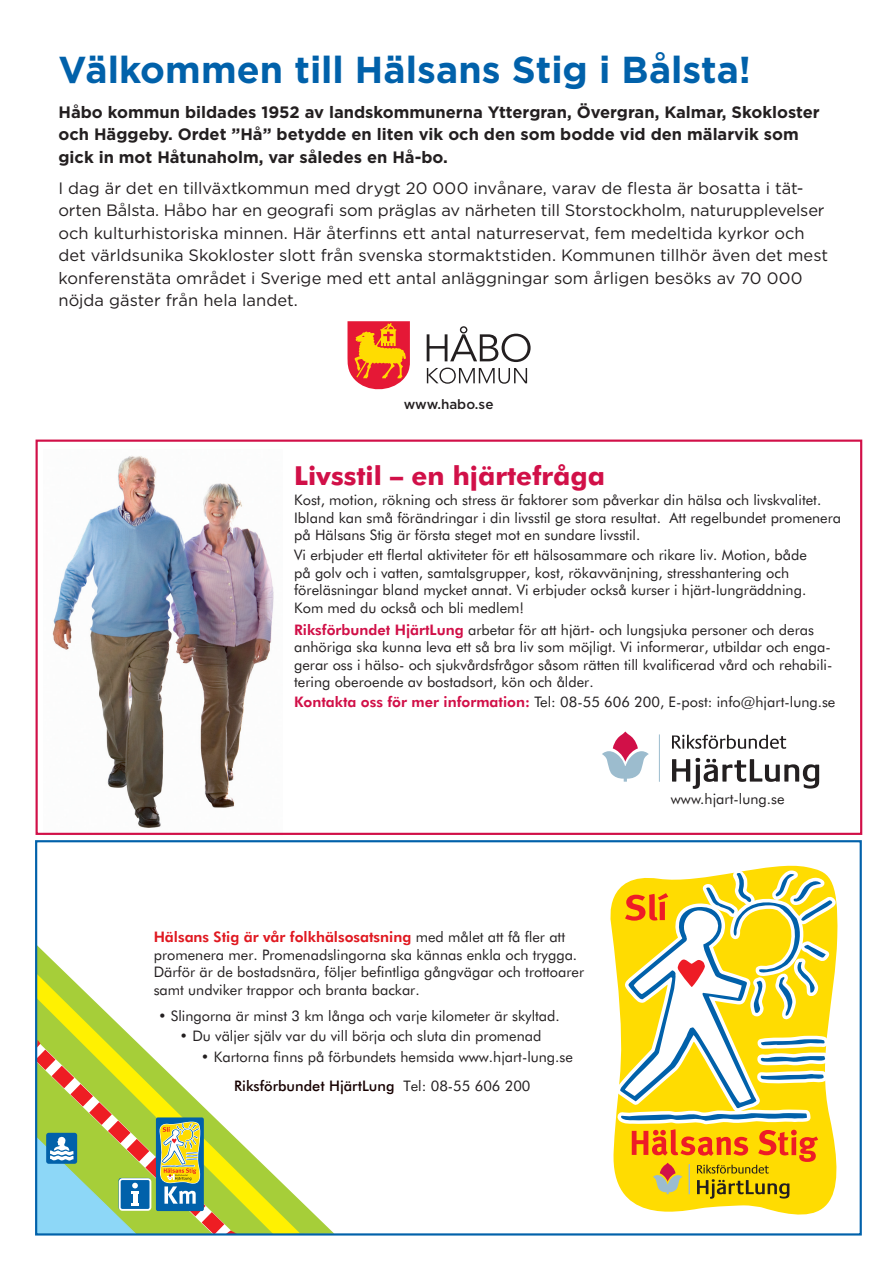
<style>
.page{position:relative;width:893px;height:1263px;background:#fff}
.page>*{position:absolute;margin:0;border:0;box-sizing:border-box;transform-origin:0 0}
.t1{font:700 37.5px "Gotham";color:#0161aa}
.t2{font:700 26.25px "Futura BT";color:#d11048}
.t3{font:16.5px/22.5px "Gotham";color:#231f20}
.t4{font:700 16.5px/22.5px "Gotham";color:#231f20}
.t5{font:14.55px/17.4px "Futura BT";color:#231f20}
.t6{font:500 13.5px "Gotham";color:#231f20}
.s1{font-weight:800;color:#d11048}
.s2{font-weight:800;color:#e01921}
.s3{font-weight:500;color:#170000}
</style>
<div class="page">
<img style="left:52px;top:456px;width:222px;height:372px">
<div style="left:36px;top:439px;width:826px;height:396px;border:2px solid #d11048"></div>
<svg style="left:610px;top:865px;width:228px;height:350px"></svg>
<svg style="left:614px;top:832px;width:169px;height:34px"></svg>
<svg style="left:614px;top:866px;width:223px;height:333px"></svg>
<svg style="left:672px;top:735px;width:114px;height:14px"></svg>
<hr style="left:659px;top:734px;width:1px;height:48px;background:#9cbcce">
<svg style="left:602px;top:731px;width:47px;height:51px"></svg>
<svg style="left:672px;top:758px;width:147px;height:31px"></svg>
<svg style="left:38px;top:946px;width:295px;height:286px"></svg>
<svg style="left:38px;top:972px;width:262px;height:260px"></svg>
<svg style="left:35px;top:1040px;width:202px;height:196px"></svg>
<div style="left:35px;top:840px;width:827px;height:395px;border:2px solid #0161aa"></div>
<svg style="left:427px;top:326px;width:104px;height:36px"></svg>
<svg style="left:427px;top:368px;width:100px;height:16px"></svg>
<svg style="left:347px;top:321px;width:63px;height:69px;background:#ef6b3b"></svg>
<p class="t1" style="left:58px;top:45px;width:694px">Välkommen till Hälsans Stig i Bålsta!</p>
<p class="t4" style="left:58px;top:100px;width:763px">Håbo kommun bildades 1952 av landskommunerna Yttergran, Övergran, Kalmar, Skokloster och Häggeby. Ordet ”Hå” betydde en liten vik och den som bodde vid den mälarvik som gick in mot Håtunaholm, var således en Hå-bo.</p>
<p class="t3" style="left:58px;top:176px;width:771px">I dag är det en tillväxtkommun med drygt 20 000 invånare, varav de flesta är bosatta i tät&shy;orten Bålsta. Håbo har en geografi som präglas av närheten till Storstockholm, naturupplevelser och kulturhistoriska minnen. Här återfinns ett antal naturreservat, fem medeltida kyrkor och det världsunika Skokloster slott från svenska stormaktstiden. Kommunen tillhör även det mest konferenstäta området i Sverige med ett antal anläggningar som årligen besöks av 70 000 nöjda gäster från hela landet.</p>
<p class="t6" style="left:404px;top:396px;width:91px">www.habo.se</p>
<p class="t2" style="left:294px;top:459px;width:312px">Livsstil – en hjärtefråga</p>
<p class="t5" style="left:294px;top:491px;width:549px">Kost, motion, rökning och stress är faktorer som påverkar din hälsa och livskvalitet.<br>Ibland kan små förändringar i din livsstil ge stora resultat. Att regelbundet promenera på Hälsans Stig är första steget mot en sundare livsstil.</p>
<p class="t5" style="left:294px;top:546px;width:514px">Vi erbjuder ett flertal aktiviteter för ett hälsosammare och rikare liv. Motion, både på golv och i vatten, samtalsgrupper, kost, rökavvänjning, stresshantering och föreläsningar bland mycket annat. Vi erbjuder också kurser i hjärt-lungräddning.<br>Kom med du också och bli medlem!</p>
<p class="t5" style="left:294px;top:621px;width:540px"><span class="s1">Riksförbundet HjärtLung</span> arbetar för att hjärt- och lungsjuka personer och deras anhöriga ska kunna leva ett så bra liv som möjligt. Vi informerar, utbildar och enga&shy;gerar oss i hälso- och sjukvårdsfrågor såsom rätten till kvalificerad vård och rehabili&shy;tering oberoende av bostadsort, kön och ålder.</p>
<p class="t5" style="left:294px;top:693px;width:543px"><span class="s1">Kontakta oss för mer information:</span> Tel: 08-55 606 200, E-post: info@hjart-lung.se</p>
<p class="t5" style="left:154px;top:928px;width:432px"><span class="s2">Hälsans Stig är vår folkhälsosatsning</span> med målet att få fler att promenera mer. Promenadslingorna ska kännas enkla och trygga.<br>Därför är de bostadsnära, följer befintliga gångvägar och trottoarer samt undviker trappor och branta backar.</p>
<p class="t5" style="left:158px;top:1007px;width:403px">• Slingorna är minst 3 km långa och varje kilometer är skyltad.</p>
<p class="t5" style="left:179px;top:1027px;width:363px">• Du väljer själv var du vill börja och sluta din promenad</p>
<p class="t5" style="left:234px;top:1042px;width:340px;line-height:29.1px;text-indent:-33px">• Kartorna finns på förbundets hemsida www.hjart-lung.se<br><span class="s3">Riksförbundet HjärtLung</span> Tel: 08-55 606 200</p>
<p class="t5" style="left:671px;top:790px;width:115px">www.hjart-lung.se</p>
</div>
